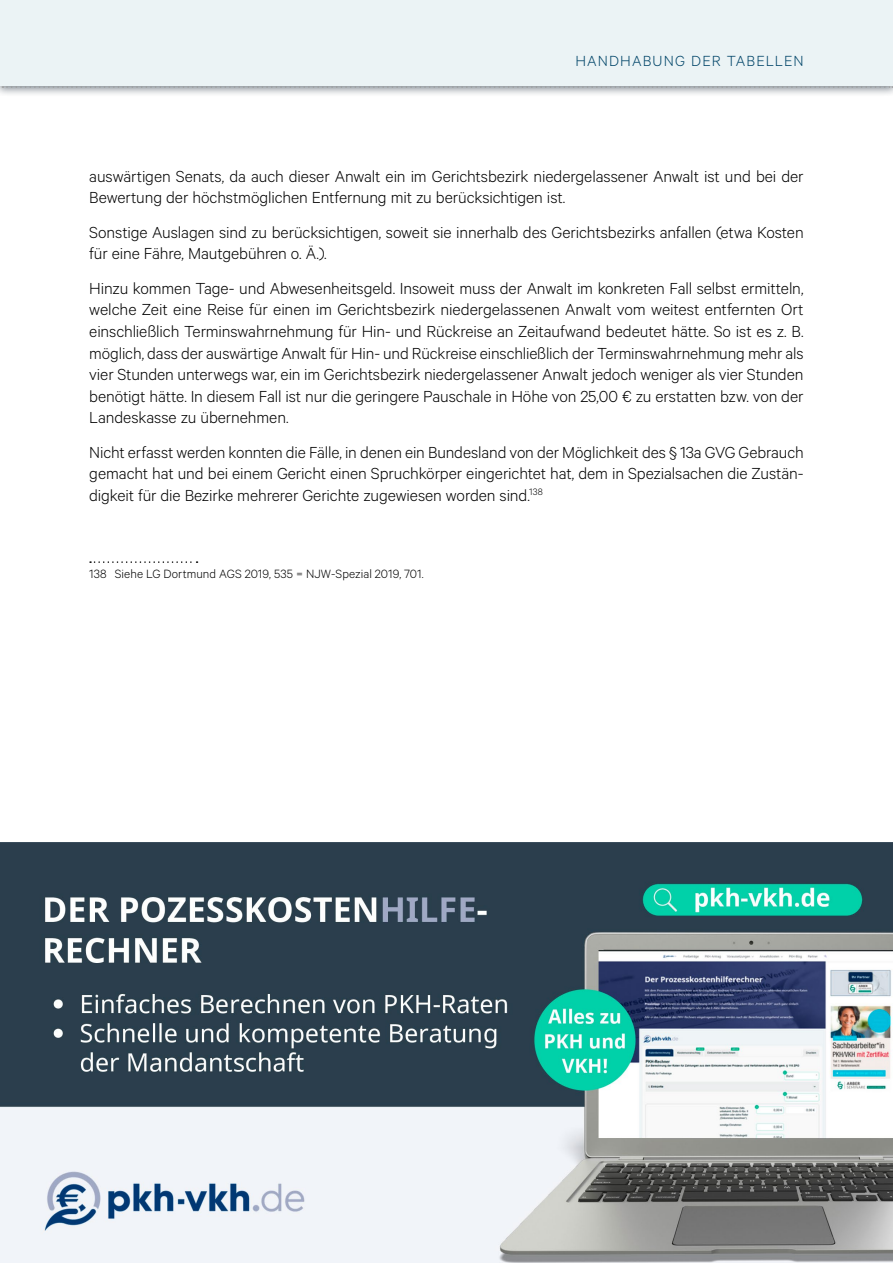
<style>
.page{position:relative;width:893px;height:1263px;background:#fff}
.page>*{position:absolute;margin:0;border:0;box-sizing:border-box;transform-origin:0 0}
.t1{font:300 18px/21.6px "Calibre";letter-spacing:-.005em;color:#000}
.t2{font:300 16.5px "Calibre";letter-spacing:.065em;color:#004468}
.Footnote_text{font:300 13.5px "Calibre";letter-spacing:.005em;color:#000}
</style>
<div class="page">
<div style="left:0;top:0;width:893px;height:98px;background:#112131;opacity:.5"></div>
<div style="left:0;top:0;width:893px;height:85px;background:#ebf3f5"></div>
<svg style="left:2px;top:86px;width:891px;height:2px;background:#a5aaae"></svg>
<svg style="left:90px;top:561px;width:108px;height:2px"></svg>
<img style="left:0;top:842px;width:893px;height:421px">
<p class="t2" style="left:575px;top:51px;width:230px">HANDHABUNG DER TABELLEN</p>
<p class="t1" style="left:89px;top:165px;width:716px">auswärtigen Senats, da auch dieser Anwalt ein im Gerichtsbezirk niedergelassener Anwalt ist und bei der<br>Bewertung der höchstmöglichen Entfernung mit zu berücksichtigen ist.</p>
<p class="t1" style="left:89px;top:221px;width:716px">Sonstige Auslagen sind zu berücksichtigen, soweit sie innerhalb des Gerichtsbezirks anfallen (etwa Kosten für eine Fähre, Mautgebühren o. Ä.).</p>
<p class="t1" style="left:89px;top:277px;width:716px;text-align:justify">Hinzu kommen Tage- und Abwesenheitsgeld. Insoweit muss der Anwalt im konkreten Fall selbst ermitteln, welche Zeit eine Reise für einen im Gerichtsbezirk niedergelassenen Anwalt vom weitest entfernten Ort einschließlich Terminswahrnehmung für Hin- und Rückreise an Zeitaufwand bedeutet hätte. So ist es z. B. möglich, dass der auswärtige Anwalt für Hin- und Rückreise einschließlich der Terminswahrnehmung mehr als vier Stunden unterwegs war, ein im Gerichtsbezirk niedergelassener Anwalt jedoch weniger als vier Stunden benötigt hätte. In diesem Fall ist nur die geringere Pauschale in Höhe von 25,00 € zu erstatten bzw. von der Landeskasse zu übernehmen.</p>
<p class="t1" style="left:89px;top:440px;width:716px;text-align:justify">Nicht erfasst werden konnten die Fälle, in denen ein Bundesland von der Möglichkeit des § 13a GVG Gebrauch gemacht hat und bei einem Gericht einen Spruchkörper eingerichtet hat, dem in Spezialsachen die Zustän&shy;digkeit für die Bezirke mehrerer Gerichte zugewiesen worden sind.<sup>138</sup></p>
<p class="Footnote_text" style="left:89px;top:566px;width:336px">138 Siehe LG Dortmund AGS 2019, 535 = NJW-Spezial 2019, 701.</p>
</div>
